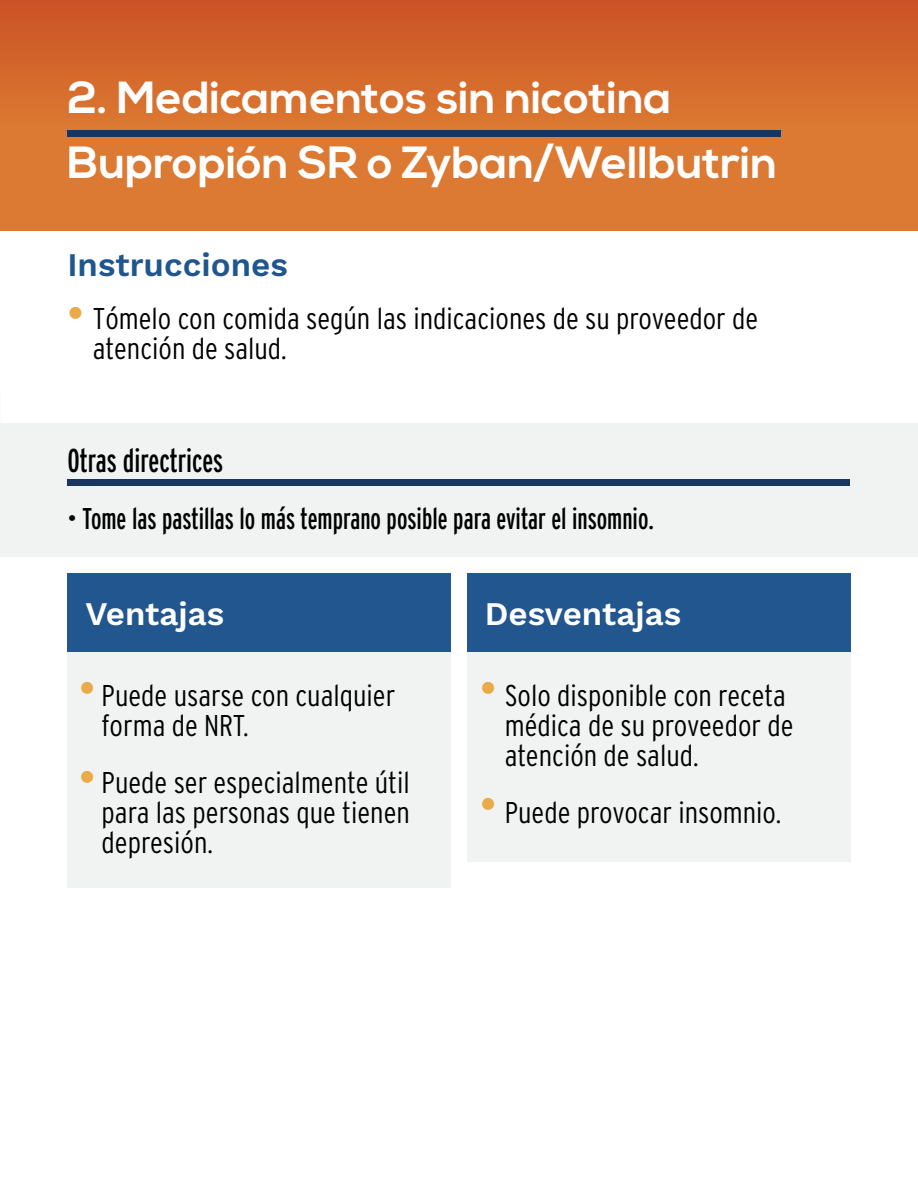
<style>
.page{position:relative;width:918px;height:1188px;background:#fff}
.page>*{position:absolute;margin:0;border:0;box-sizing:border-box;transform-origin:0 0}
.t1{font:700 45px/65.1px "Nexa";color:#fff}
.t2{font:600 33px "Work Sans";color:#fff}
.t3{font:33px "Interstate Compressed";color:#000}
.t4{font:600 33px "Work Sans";color:#20568f}
.t5{font:700 33px "Interstate";color:#eaaa48}
.t6{font:300 condensed 30px/30px "Interstate";color:#000}
.t7{font:30px "Interstate Compressed";color:#000}
</style>
<div class="page">
<div style="left:0;top:0;width:918px;height:230px;background:linear-gradient(to bottom,#cd5928,#de8235)"></div>
<div style="left:68px;top:130px;width:713px;height:6px;background:#183660"></div>
<div style="left:0;top:423px;width:918px;height:134px;background:#f1f3f3"></div>
<div style="left:68px;top:480px;width:782px;height:6px;background:#183660"></div>
<div style="left:68px;top:649px;width:383px;height:239px;background:#f1f3f3"></div>
<div style="left:467px;top:649px;width:383px;height:213px;background:#f1f3f3"></div>
<div style="left:68px;top:573px;width:383px;height:79px;background:#21568f"></div>
<div style="left:467px;top:573px;width:383px;height:79px;background:#21568f"></div>
<h1 class="t1" style="left:68px;top:66px;width:711px">2. Medicamentos sin nicotina<br>Bupropión SR o Zyban/Wellbutrin</h1>
<p class="t4" style="left:68px;top:246px;width:222px">Instrucciones</p>
<p class="t5" style="left:68px;top:295px;width:18px">•</p>
<p class="t6" style="left:93px;top:303px;width:667px">Tómelo con comida según las indicaciones de su proveedor de atención de salud.</p>
<p class="t3" style="left:68px;top:442px;width:157px">Otras directrices</p>
<p class="t7" style="left:68px;top:502px;width:588px">• Tome las pastillas lo más temprano posible para evitar el insomnio.</p>
<p class="t2" style="left:85px;top:594px;width:140px">Ventajas</p>
<p class="t2" style="left:485px;top:594px;width:198px">Desventajas</p>
<p class="t5" style="left:79px;top:670px;width:18px">•</p>
<p class="t5" style="left:79px;top:759px;width:18px">•</p>
<p class="t6" style="left:102px;top:680px;width:295px">Puede usarse con cualquier forma de NRT.</p>
<p class="t6" style="left:102px;top:767px;width:310px;text-align:justify">Puede ser especialmente útil para las personas que tienen depresión.</p>
<p class="t5" style="left:480px;top:670px;width:18px">•</p>
<p class="t5" style="left:480px;top:786px;width:18px">•</p>
<p class="t6" style="left:505px;top:680px;width:290px">Solo disponible con receta médica de su proveedor de atención de salud.</p>
<p class="t6" style="left:505px;top:797px;width:278px">Puede provocar insomnio.</p>
</div>
